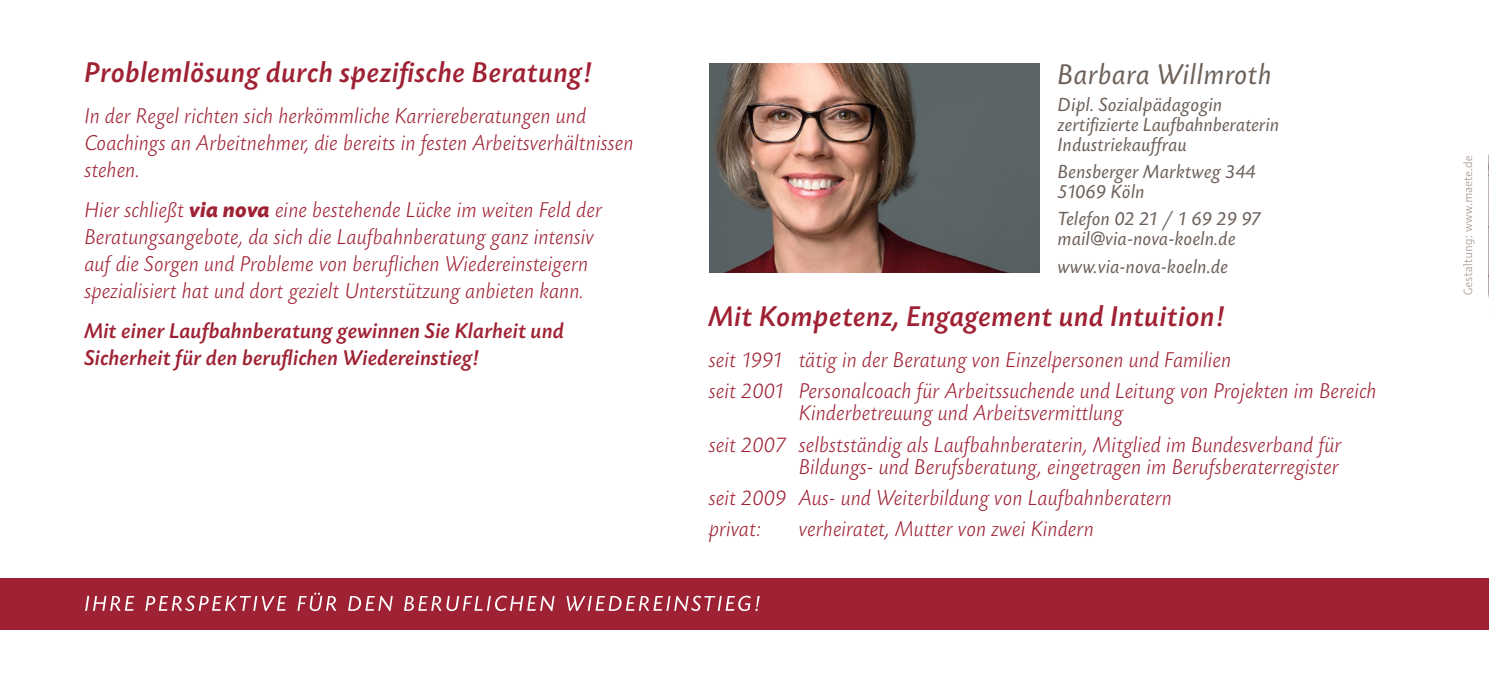
<style>
.page{position:relative;width:1489px;height:695px;background:#fff}
.page>*{position:absolute;margin:0;border:0;box-sizing:border-box;transform-origin:0 0}
.t1{font:30px "Today SB Med Ita";letter-spacing:.015em;color:#9f2234}
.t2{font:italic 30px "Today SB";letter-spacing:.01em;color:#6d6059}
.t3{font:italic 300 22.5px/27px "Today SB";letter-spacing:.005em;color:#9f2234}
.t4{font:22.5px/27px "Today SB Med Ita";letter-spacing:.005em;color:#9f2234}
.t5{font:italic 20px/20px "Today SB";letter-spacing:.005em;color:#6d6059}
.s1{font-weight:700}
</style>
<div class="page">
<img style="left:1488px;top:154px;width:1px;height:450px">
<div style="left:0;top:578px;width:1488px;height:51px;background:#9f2234"></div>
<svg style="left:85px;top:595px;width:49px;height:15px"></svg>
<svg style="left:145px;top:595px;width:141px;height:16px"></svg>
<svg style="left:297px;top:592px;width:39px;height:19px"></svg>
<svg style="left:348px;top:595px;width:45px;height:16px"></svg>
<svg style="left:404px;top:595px;width:150px;height:16px"></svg>
<svg style="left:566px;top:595px;width:193px;height:16px"></svg>
<img style="left:709px;top:63px;width:330px;height:209px">
<svg style="left:1463px;top:156px;width:11px;height:139px"></svg>
<h1 class="t1" style="left:85px;top:56px;width:509px">Problemlösung durch spezifische Beratung!</h1>
<p class="t3" style="left:85px;top:103px;width:550px">In der Regel richten sich herkömmliche Karriereberatungen und<br>Coachings an Arbeitnehmer, die bereits in festen Arbeitsverhältnissen stehen.</p>
<p class="t3" style="left:85px;top:197px;width:519px">Hier schließt <span class="s1">via nova</span> eine bestehende Lücke im weiten Feld der Beratungsangebote, da sich die Laufbahnberatung ganz intensiv auf die Sorgen und Probleme von beruflichen Wiedereinsteigern spezialisiert hat und dort gezielt Unterstützung anbieten kann.</p>
<p class="t4" style="left:85px;top:318px;width:481px">Mit einer Laufbahnberatung gewinnen Sie Klarheit und<br>Sicherheit für den beruflichen Wiedereinstieg!</p>
<h1 class="t2" style="left:1058px;top:59px;width:216px">Barbara Willmroth</h1>
<p class="t5" style="left:1058px;top:95px;width:223px">Dipl. Sozialpädagogin zertifizierte Laufbahnberaterin<br>Industriekauffrau</p>
<p class="t5" style="left:1058px;top:162px;width:200px">Bensberger Marktweg 344<br>51069 Köln</p>
<p class="t5" style="left:1058px;top:210px;width:205px">Telefon 02 21 / 1 69 29 97 mail@via-nova-koeln.de</p>
<p class="t5" style="left:1058px;top:257px;width:172px">www.via-nova-koeln.de</p>
<h1 class="t1" style="left:709px;top:300px;width:517px">Mit Kompetenz, Engagement und Intuition!</h1>
<p class="t3" style="left:709px;top:345px;width:669px;line-height:31px">seit 1991 tätig in der Beratung von Einzelpersonen und Familien<br>seit 2001 Personalcoach für Arbeitssuchende und Leitung von Projekten im Bereich</p>
<p class="t3" style="left:709px;top:398px;width:634px;line-height:31px;text-indent:90px">Kinderbetreuung und Arbeitsvermittlung<br>seit 2007 selbstständig als Laufbahnberaterin, Mitglied im Bundesverband für</p>
<p class="t3" style="left:709px;top:452px;width:631px;line-height:31px;text-indent:90px">Bildungs- und Berufsberatung, eingetragen im Berufsberaterregister seit 2009 Aus- und Weiterbildung von Laufbahnberatern<br>privat:</p>
<p class="t3" style="left:799px;top:516px;width:296px">verheiratet, Mutter von zwei Kindern</p>
</div>
